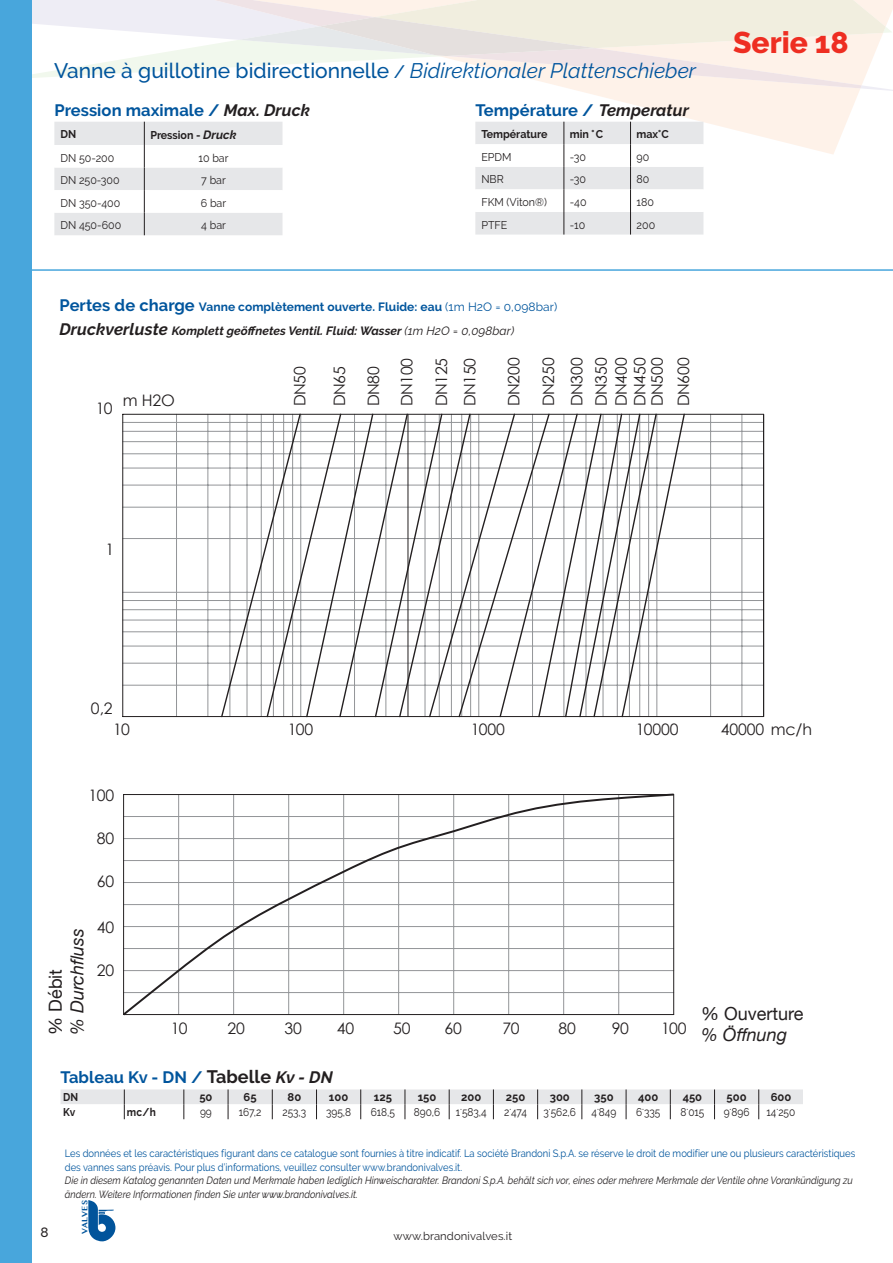
<style>
.page{position:relative;width:893px;height:1263px;background:#fff}
.page>*{position:absolute;margin:0;border:0;box-sizing:border-box;transform-origin:0 0}
.t1{font:800 30px "Raleway";color:#ee2e22}
.t2{font:500 21px "Raleway";color:#01559d}
.t3{font:italic 18px "Helvetica Neue";color:#231f20}
.t4{font:18px "Helvetica Neue";color:#231f20}
.t5{font:700 16.5px "Raleway";letter-spacing:.005em;color:#01559d}
.t6{font:15.9px/34.5px "Century Gothic";letter-spacing:-.01em;color:#231f20}
.t7{font:500 13.5px "Raleway";color:#231f20}
.t8{font:italic 700 12px "Raleway";letter-spacing:.005em;color:#231f20}
.t9{font:700 12px "Raleway";letter-spacing:.005em;color:#01559d}
.t10{font:11.25px "Raleway";color:#231f20;scale:.95 1}
.t11{font:11.25px "Raleway";color:#231f20;scale:.9 1}
.t12{font:700 11.25px "Raleway";color:#231f20}
.t13{font:700 11.25px "Raleway";color:#231f20;scale:.95 1}
.t14{font:11.25px "Raleway";color:#231f20}
.t15{font:700 11.25px "Raleway";color:#231f20;scale:.9 1}
.t16{font:10.5px/13.5px "Raleway";color:#01559d;scale:.9 1}
.t17{font:italic 10.5px/13.5px "Raleway";color:#231f20;scale:.9 1}
.t18{font:700 7.8px "Lao MN";color:#01549b}
.s1{font-size:18px}
.s2{font-weight:400;font-style:italic}
.s3{font-style:italic;color:#231f20}
.s4{font-style:italic;font-size:12px}
.s5{font-size:16.5px}
.s6{font-weight:400}
.s7{font-size:18px;color:#231f20}
</style>
<div class="page">
<svg style="left:143px;top:92px;width:716px;height:62px"></svg>
<svg style="left:32px;top:0;width:861px;height:92px"></svg>
<svg style="left:165px;top:0;width:697px;height:88px"></svg>
<svg style="left:239px;top:0;width:647px;height:56px;background:#f1ece3"></svg>
<svg style="left:88px;top:1200px;width:27px;height:41px"></svg>
<div style="left:0;top:0;width:32px;height:1263px;background:#48a6dc"></div>
<svg style="left:54px;top:122px;width:228px;height:113px"></svg>
<svg style="left:475px;top:122px;width:228px;height:113px"></svg>
<hr style="left:0;top:269px;width:893px;height:2px;background:#48a6dc">
<svg style="left:122px;top:413px;width:642px;height:305px"></svg>
<svg style="left:220px;top:413px;width:466px;height:305px"></svg>
<svg style="left:123px;top:793px;width:552px;height:223px"></svg>
<svg style="left:61px;top:1089px;width:742px;height:30px"></svg>
<p class="t2" style="left:54px;top:59px;width:644px">Vanne à guillotine bidirectionnelle <span class="s1">/</span> <span class="s2">Bidirektionaler Plattenschieber</span></p>
<p class="t5" style="left:54px;top:100px;width:257px">Pression maximale / <span class="s3">Max. Druck</span></p>
<p class="t13" style="left:60px;top:128px;width:18px">DN</p>
<p class="t13" style="left:150px;top:129px;width:92px">Pression - <span class="s4">Druck</span></p>
<p class="t10" style="left:60px;top:151px;width:58px">DN 50-200</p>
<p class="t10" style="left:199px;top:151px;width:33px">10 bar</p>
<p class="t10" style="left:60px;top:174px;width:64px">DN 250-300</p>
<p class="t10" style="left:201px;top:174px;width:27px">7 bar</p>
<p class="t10" style="left:60px;top:196px;width:65px">DN 350-400</p>
<p class="t10" style="left:201px;top:196px;width:28px">6 bar</p>
<p class="t10" style="left:60px;top:219px;width:66px">DN 450-600</p>
<p class="t10" style="left:201px;top:219px;width:28px">4 bar</p>
<p class="t5" style="left:475px;top:100px;width:215px">Température / <span class="s3">Temperatur</span></p>
<p class="t13" style="left:481px;top:128px;width:71px">Température</p>
<p class="t13" style="left:570px;top:128px;width:36px">min ° C</p>
<p class="t13" style="left:636px;top:128px;width:35px">max°C</p>
<p class="t10" style="left:481px;top:150px;width:33px">EPDM</p>
<p class="t10" style="left:570px;top:150px;width:19px">-30</p>
<p class="t10" style="left:636px;top:150px;width:15px">90</p>
<p class="t10" style="left:481px;top:173px;width:25px">NBR</p>
<p class="t10" style="left:570px;top:173px;width:19px">-30</p>
<p class="t10" style="left:637px;top:173px;width:15px">80</p>
<p class="t10" style="left:481px;top:195px;width:70px">FKM (Viton®)</p>
<p class="t10" style="left:570px;top:195px;width:19px">-40</p>
<p class="t10" style="left:637px;top:195px;width:20px">180</p>
<p class="t10" style="left:481px;top:218px;width:29px">PTFE</p>
<p class="t10" style="left:570px;top:218px;width:18px">-10</p>
<p class="t10" style="left:637px;top:218px;width:21px">200</p>
<p class="t9" style="left:59px;top:300px;width:499px"><span class="s5">Pertes de charge</span> Vanne complètement ouverte. Fluide: eau <span class="s6">(1m H2O = 0,098bar)</span></p>
<p class="t8" style="left:59px;top:323px;width:456px"><span class="s5">Druckverluste</span> Komplett geöffnetes Ventil. Fluid: Wasser <span class="s6">(1m H2O = 0,098bar)</span></p>
<p class="t6" style="left:96px;top:390px;width:18px">10</p>
<p class="t6" style="left:123px;top:383px;width:54px">m H2O</p>
<p class="t6" style="left:282px;top:406px;width:42px;rotate:-90deg">DN50</p>
<p class="t6" style="left:322px;top:406px;width:42px;rotate:-90deg">DN65</p>
<p class="t6" style="left:356px;top:406px;width:42px;rotate:-90deg">DN80</p>
<p class="t6" style="left:389px;top:406px;width:50px;rotate:-90deg">DN100<br>DN125</p>
<p class="t6" style="left:452px;top:406px;width:50px;rotate:-90deg">DN150</p>
<p class="t6" style="left:531px;top:406px;width:51px;rotate:-90deg">DN250</p>
<p class="t6" style="left:496px;top:406px;width:51px;rotate:-90deg">DN200</p>
<p class="t6" style="left:564px;top:406px;width:51px;line-height:24.3px;rotate:-90deg">DN300<br>DN350</p>
<p class="t6" style="left:604px;top:406px;width:51px;rotate:-90deg">DN400</p>
<p class="t6" style="left:644px;top:406px;width:51px;line-height:26.4px;rotate:-90deg">DN500<br>DN600</p>
<p class="t6" style="left:622px;top:406px;width:51px;rotate:-90deg">DN450</p>
<p class="t1" style="left:733px;top:26px;width:117px">Serie 18</p>
<p class="t6" style="left:105px;top:532px;width:10px">1</p>
<p class="t6" style="left:91px;top:691px;width:23px">0,2</p>
<p class="t6" style="left:113px;top:711px;width:18px">10</p>
<p class="t6" style="left:89px;top:778px;width:27px">100</p>
<p class="t6" style="left:97px;top:820px;width:19px">80</p>
<p class="t6" style="left:97px;top:864px;width:19px">60</p>
<p class="t3" style="left:64px;top:1034px;width:108px;rotate:-90deg">% Durchfluss</p>
<p class="t6" style="left:64px;top:1015px;width:74px;rotate:-90deg">% Portata</p>
<p class="t4" style="left:42px;top:1034px;width:67px;rotate:-90deg">% Débit</p>
<p class="t6" style="left:97px;top:910px;width:19px">40</p>
<p class="t6" style="left:97px;top:953px;width:19px">20</p>
<p class="t6" style="left:288px;top:711px;width:27px">100</p>
<p class="t6" style="left:471px;top:711px;width:36px">1000</p>
<p class="t6" style="left:636px;top:711px;width:44px">10000</p>
<p class="t6" style="left:721px;top:711px;width:93px">40000 mc/h</p>
<p class="t6" style="left:171px;top:1010px;width:18px">10</p>
<p class="t6" style="left:337px;top:1010px;width:19px">40</p>
<p class="t6" style="left:284px;top:1010px;width:19px">30</p>
<p class="t6" style="left:227px;top:1011px;width:19px">20</p>
<p class="t4" style="left:701px;top:1000px;width:104px">% Ouverture</p>
<p class="t6" style="left:393px;top:1010px;width:19px">50</p>
<p class="t6" style="left:445px;top:1010px;width:19px">60</p>
<p class="t6" style="left:502px;top:1010px;width:19px">70</p>
<p class="t6" style="left:558px;top:1011px;width:19px">80</p>
<p class="t6" style="left:612px;top:1010px;width:19px">90</p>
<p class="t6" style="left:661px;top:1011px;width:27px">100</p>
<p class="t6" style="left:711px;top:1009px;width:85px">% Apertura</p>
<p class="t3" style="left:701px;top:1022px;width:88px">% Öffnung</p>
<p class="t7" style="left:40px;top:1225px;width:10px">8</p>
<p class="t5" style="left:61px;top:1068px;width:274px">Tableau Kv - DN / <span class="s7">Tabelle</span> <span class="s3">Kv - DN</span></p>
<p class="t15" style="left:63px;top:1091px;width:18px">DN</p>
<p class="t12" style="left:199px;top:1091px;width:15px">50</p>
<p class="t12" style="left:244px;top:1091px;width:15px">65</p>
<p class="t12" style="left:288px;top:1091px;width:15px">80</p>
<p class="t12" style="left:329px;top:1091px;width:21px">100</p>
<p class="t12" style="left:374px;top:1091px;width:20px">125</p>
<p class="t12" style="left:418px;top:1091px;width:20px">150</p>
<p class="t12" style="left:461px;top:1091px;width:22px">200</p>
<p class="t12" style="left:506px;top:1091px;width:21px">250</p>
<p class="t12" style="left:550px;top:1091px;width:22px">300</p>
<p class="t12" style="left:594px;top:1091px;width:21px">350</p>
<p class="t12" style="left:638px;top:1091px;width:22px">400</p>
<p class="t12" style="left:683px;top:1091px;width:21px">450</p>
<p class="t12" style="left:727px;top:1091px;width:22px">500</p>
<p class="t12" style="left:771px;top:1091px;width:22px">600</p>
<p class="t15" style="left:63px;top:1106px;width:15px">Kv</p>
<p class="t15" style="left:127px;top:1106px;width:34px">mc/h</p>
<p class="t11" style="left:200px;top:1106px;width:15px">99</p>
<p class="t11" style="left:239px;top:1106px;width:27px">167,2</p>
<p class="t11" style="left:282px;top:1106px;width:28px">253,3</p>
<p class="t11" style="left:326px;top:1106px;width:29px">395,8</p>
<p class="t11" style="left:371px;top:1106px;width:28px">618,5</p>
<p class="t11" style="left:414px;top:1106px;width:31px">890,6</p>
<p class="t11" style="left:456px;top:1106px;width:36px">1 583,4</p>
<p class="t11" style="left:509px;top:1100px;width:4px">.</p>
<p class="t11" style="left:543px;top:1106px;width:38px">3 562,6</p>
<p class="t11" style="left:597px;top:1100px;width:4px">.</p>
<p class="t11" style="left:636px;top:1106px;width:29px">6 335</p>
<p class="t11" style="left:686px;top:1100px;width:4px">.</p>
<p class="t11" style="left:724px;top:1106px;width:30px">9 896</p>
<p class="t11" style="left:549px;top:1100px;width:4px">.</p>
<p class="t11" style="left:591px;top:1106px;width:29px">4 849</p>
<p class="t11" style="left:642px;top:1100px;width:4px">.</p>
<p class="t11" style="left:680px;top:1106px;width:28px">8 015</p>
<p class="t11" style="left:460px;top:1100px;width:4px">.</p>
<p class="t11" style="left:504px;top:1106px;width:27px">2 474</p>
<p class="t11" style="left:730px;top:1100px;width:4px">.</p>
<p class="t11" style="left:766px;top:1106px;width:33px">14 250</p>
<p class="t11" style="left:776px;top:1100px;width:4px">.</p>
<p class="t16" style="left:65px;top:1146px;width:880px">Les données et les caractéristiques figurant dans ce catalogue sont fournies à titre indicatif. La société Brandoni S.p.A. se réserve le droit de modifier une ou plusieurs caractéristiques des vannes sans préavis. Pour plus d’informations, veuillez consulter www.brandonivalves.it.</p>
<p class="t17" style="left:65px;top:1173px;width:877px">Die in diesem Katalog genannten Daten und Merkmale haben lediglich Hinweischarakter. Brandoni S.p.A. behält sich vor, eines oder mehrere Merkmale der Ventile ohne Vorankündigung zu ändern. Weitere Informationen finden Sie unter www.brandonivalves.it.</p>
<p class="t18" style="left:80px;top:1233px;width:35px;rotate:-90deg">VALVES</p>
<p class="t14" style="left:394px;top:1229px;width:120px">www.brandonivalves.it</p>
</div>
